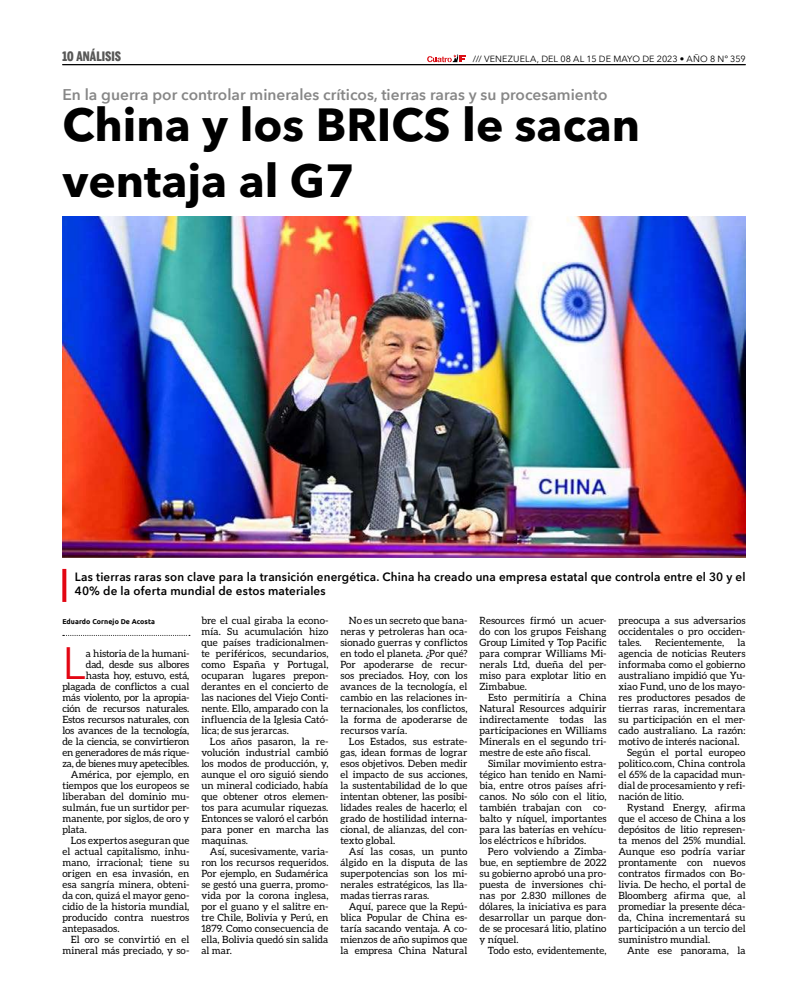
<style>
.page{position:relative;width:808px;height:1007px;background:#fff}
.page>*{position:absolute;margin:0;border:0;box-sizing:border-box;transform-origin:0 0}
.t1{font:700 46px/55.2px "Avenir Next LT Pro";color:#000}
.t2{font:45.2px "Avenir";color:#e30613}
.t3{font:600 15.5px "Avenir Next";color:#878787}
.t4{font:900 13px "Benton Sans Comp";color:#575756}
.t5{font:600 12px/14px "Avenir Next";letter-spacing:.015em;color:#000}
.t6{font:10px/11px "Aleo";letter-spacing:.005em;color:#000;text-align:justify}
.t7{font:10px "Aleo";letter-spacing:-.015em;color:#000}
.t8{font:10px "Aleo";letter-spacing:-.025em;color:#000}
.t9{font:10px "Aleo";letter-spacing:-.02em;color:#000}
.t10{font:9px "Avenir Next";letter-spacing:.015em;color:#000}
.t11{font:700 7px "Ubuntu";letter-spacing:.01em;color:#000}
</style>
<div class="page">
<hr style="left:62px;top:64px;width:684px;height:1px;background:#000">
<svg style="left:427px;top:54px;width:38px;height:8px"></svg>
<img style="left:62px;top:216px;width:684px;height:342px">
<svg style="left:63px;top:635px;width:127px;height:1px"></svg>
<svg style="left:62px;top:569px;width:4px;height:33px"></svg>
<h3 class="t4" style="left:62px;top:48px;width:60px">10 ANÁLISIS</h3>
<p class="t10" style="left:473px;top:51px;width:274px">/// VENEZUELA, DEL 08 AL 15 DE MAYO DE 2023 • AÑO 8 Nº 359</p>
<h3 class="t3" style="left:62px;top:82px;width:547px">En la guerra por controlar minerales críticos, tierras raras y su procesamiento</h3>
<h1 class="t1" style="left:62px;top:97px;width:579px">China y los BRICS le sacan ventaja al G7</h1>
<p class="t5" style="left:75px;top:569px;width:672px">Las tierras raras son clave para la transición energética. China ha creado una empresa estatal que controla entre el 30 y el<br>40% de la oferta mundial de estos materiales</p>
<p class="t11" style="left:62px;top:617px;width:94px">Eduardo Cornejo De Acosta</p>
<h2 class="t2" style="left:62px;top:636px;width:24px">L</h2>
<p class="t6" style="left:86px;top:647px;width:105px">a historia de la humani-</p>
<p class="t6" style="left:86px;top:658px;width:105px">dad, desde sus albores</p>
<p class="t6" style="left:86px;top:669px;width:105px">hasta hoy, estuvo, está,</p>
<p class="t6" style="left:62px;top:680px;width:129px">plagada de conflictos a cual</p>
<p class="t9" style="left:62px;top:691px;width:129px">más violento, por la apropia-</p>
<p class="t6" style="left:62px;top:702px;width:129px">ción de recursos naturales.</p>
<p class="t7" style="left:62px;top:713px;width:128px">Estos recursos naturales, con</p>
<p class="t7" style="left:62px;top:724px;width:128px">los avances de la tecnología,</p>
<p class="t7" style="left:62px;top:735px;width:129px">de la ciencia, se convirtieron</p>
<p class="t8" style="left:62px;top:746px;width:129px">en generadores de más rique-</p>
<p class="t8" style="left:62px;top:757px;width:128px">za, de bienes muy apetecibles.</p>
<p class="t6" style="left:71px;top:768px;width:120px">América, por ejemplo, en</p>
<p class="t6" style="left:62px;top:779px;width:128px">tiempos que los europeos se</p>
<p class="t6" style="left:62px;top:790px;width:129px">liberaban del dominio mu-</p>
<p class="t6" style="left:62px;top:801px;width:129px">sulmán, fue un surtidor per-</p>
<p class="t6" style="left:62px;top:812px;width:129px">manente, por siglos, de oro y</p>
<p class="t6" style="left:62px;top:823px;width:26px">plata.</p>
<p class="t6" style="left:71px;top:834px;width:120px">Los expertos aseguran que</p>
<p class="t6" style="left:62px;top:845px;width:129px">el actual capitalismo, inhu-</p>
<p class="t6" style="left:62px;top:856px;width:129px">mano, irracional; tiene su</p>
<p class="t6" style="left:62px;top:867px;width:128px">origen en esa invasión, en</p>
<p class="t6" style="left:62px;top:878px;width:129px">esa sangría minera, obteni-</p>
<p class="t6" style="left:62px;top:889px;width:129px">da con, quizá el mayor geno-</p>
<p class="t6" style="left:62px;top:900px;width:129px">cidio de la historia mundial,</p>
<p class="t6" style="left:62px;top:911px;width:129px">producido contra nuestros</p>
<p class="t6" style="left:62px;top:922px;width:59px">antepasados.</p>
<p class="t6" style="left:71px;top:933px;width:120px">El oro se convirtió en el</p>
<p class="t6" style="left:62px;top:944px;width:129px">mineral más preciado, y so-</p>
<p class="t6" style="left:201px;top:614px;width:129px">bre el cual giraba la econo&shy;mía. Su acumulación hizo que países tradicionalmen&shy;te periféricos, secundarios, como España y Portugal, ocuparan lugares prepon&shy;derantes en el concierto de las naciones del Viejo Conti&shy;nente. Ello, amparado con la influencia de la Iglesia Cató&shy;lica; de sus jerarcas.</p>
<p class="t6" style="left:201px;top:735px;width:129px;text-indent:9px">Los años pasaron, la re&shy;volución industrial cambió los modos de producción, y, aunque el oro siguió siendo un mineral codiciado, había que obtener otros elemen&shy;tos para acumular riquezas.<br>Entonces se valoró el carbón para poner en marcha las maquinas.</p>
<p class="t6" style="left:201px;top:845px;width:129px;text-indent:9px">Así, sucesivamente, varia&shy;ron los recursos requeridos.<br>Por ejemplo, en Sudamérica se gestó una guerra, promo&shy;vida por la corona inglesa, por el guano y el salitre en&shy;tre Chile, Bolivia y Perú, en 1879. Como consecuencia de ella, Bolivia quedó sin salida al mar.</p>
<p class="t6" style="left:340px;top:614px;width:129px;text-indent:9px">No es un secreto que bana&shy;neras y petroleras han oca&shy;sionado guerras y conflictos en todo el planeta. ¿Por qué?<br>Por apoderarse de recur&shy;sos preciados. Hoy, con los avances de la tecnología, el cambio en las relaciones in&shy;ternacionales, los conflictos, la forma de apoderarse de recursos varía.</p>
<p class="t6" style="left:340px;top:735px;width:129px;text-indent:9px">Los Estados, sus estrate&shy;gas, idean formas de lograr esos objetivos. Deben medir el impacto de sus acciones, la sustentabilidad de lo que intentan obtener, las posibi&shy;lidades reales de hacerlo; el grado de hostilidad interna&shy;cional, de alianzas, del con&shy;texto global.</p>
<p class="t6" style="left:340px;top:845px;width:129px;text-indent:8px">Así las cosas, un punto álgido en la disputa de las superpotencias son los mi&shy;nerales estratégicos, las lla&shy;madas tierras raras.</p>
<p class="t6" style="left:340px;top:900px;width:129px;text-indent:9px">Aquí, parece que la Repú&shy;blica Popular de China es&shy;taría sacando ventaja. A co&shy;mienzos de año supimos que la empresa China Natural</p>
<p class="t6" style="left:479px;top:614px;width:129px">Resources firmó un acuer&shy;do con los grupos Feishang Group Limited y Top Pacific para comprar Williams Mi&shy;nerals Ltd, dueña del per&shy;miso para explotar litio en Zimbabue.</p>
<p class="t6" style="left:479px;top:691px;width:129px;text-indent:8px">Esto permitiría a China Natural Resources adquirir indirectamente todas las participaciones en Williams Minerals en el segundo tri&shy;mestre de este año fiscal.</p>
<p class="t6" style="left:479px;top:757px;width:129px;text-indent:9px">Similar movimiento estra&shy;tégico han tenido en Nami&shy;bia, entre otros países afri&shy;canos. No sólo con el litio, también trabajan con co&shy;balto y níquel, importantes para las baterías en vehícu&shy;los eléctricos e híbridos.</p>
<p class="t6" style="left:479px;top:845px;width:129px;text-indent:9px">Pero volviendo a Zimba&shy;bue, en septiembre de 2022 su gobierno aprobó una pro&shy;puesta de inversiones chi&shy;nas por 2.830 millones de dólares, la iniciativa es para desarrollar un parque don&shy;de se procesará litio, platino y níquel.</p>
<p class="t6" style="left:488px;top:944px;width:120px">Todo esto, evidentemente,</p>
<p class="t6" style="left:618px;top:614px;width:129px">preocupa a sus adversarios occidentales o pro occiden&shy;tales.</p>
<p class="t6" style="left:655px;top:636px;width:71px">Recientemente,</p>
<p class="t6" style="left:737px;top:636px;width:10px">la</p>
<p class="t6" style="left:618px;top:647px;width:129px">agencia de noticias Reuters</p>
<p class="t6" style="left:618px;top:658px;width:129px">informaba como el gobierno</p>
<p class="t6" style="left:618px;top:669px;width:129px">australiano impidió que Yu-</p>
<p class="t6" style="left:618px;top:680px;width:129px">xiao Fund, uno de los mayo-</p>
<p class="t6" style="left:618px;top:691px;width:129px">res productores pesados de</p>
<p class="t6" style="left:618px;top:702px;width:129px">tierras raras, incrementara</p>
<p class="t6" style="left:618px;top:713px;width:129px">su participación en el mer-</p>
<p class="t6" style="left:618px;top:724px;width:129px">cado australiano. La razón:</p>
<p class="t6" style="left:618px;top:735px;width:123px">motivo de interés nacional.</p>
<p class="t6" style="left:627px;top:746px;width:120px">Según el portal europeo</p>
<p class="t6" style="left:618px;top:757px;width:129px">politico.com, China controla</p>
<p class="t6" style="left:618px;top:768px;width:129px">el 65% de la capacidad mun-</p>
<p class="t6" style="left:618px;top:779px;width:129px">dial de procesamiento y refi-</p>
<p class="t6" style="left:618px;top:790px;width:67px">nación de litio.</p>
<p class="t6" style="left:627px;top:801px;width:120px">Rystand Energy, afirma</p>
<p class="t6" style="left:618px;top:812px;width:128px">que el acceso de China a los</p>
<p class="t6" style="left:618px;top:823px;width:129px">depósitos de litio represen-</p>
<p class="t6" style="left:618px;top:834px;width:129px">ta menos del 25% mundial.</p>
<p class="t6" style="left:618px;top:845px;width:129px">Aunque eso podría variar</p>
<p class="t6" style="left:618px;top:856px;width:129px">prontamente con nuevos</p>
<p class="t6" style="left:618px;top:867px;width:129px">contratos firmados con Bo-</p>
<p class="t6" style="left:618px;top:878px;width:129px">livia. De hecho, el portal de</p>
<p class="t6" style="left:618px;top:889px;width:129px">Bloomberg afirma que, al</p>
<p class="t6" style="left:618px;top:900px;width:129px">promediar la presente déca-</p>
<p class="t6" style="left:618px;top:911px;width:129px">da, China incrementará su</p>
<p class="t6" style="left:618px;top:922px;width:129px">participación a un tercio del</p>
<p class="t6" style="left:618px;top:933px;width:93px">suministro mundial.</p>
<p class="t6" style="left:627px;top:944px;width:120px">Ante ese panorama, la</p>
</div>
